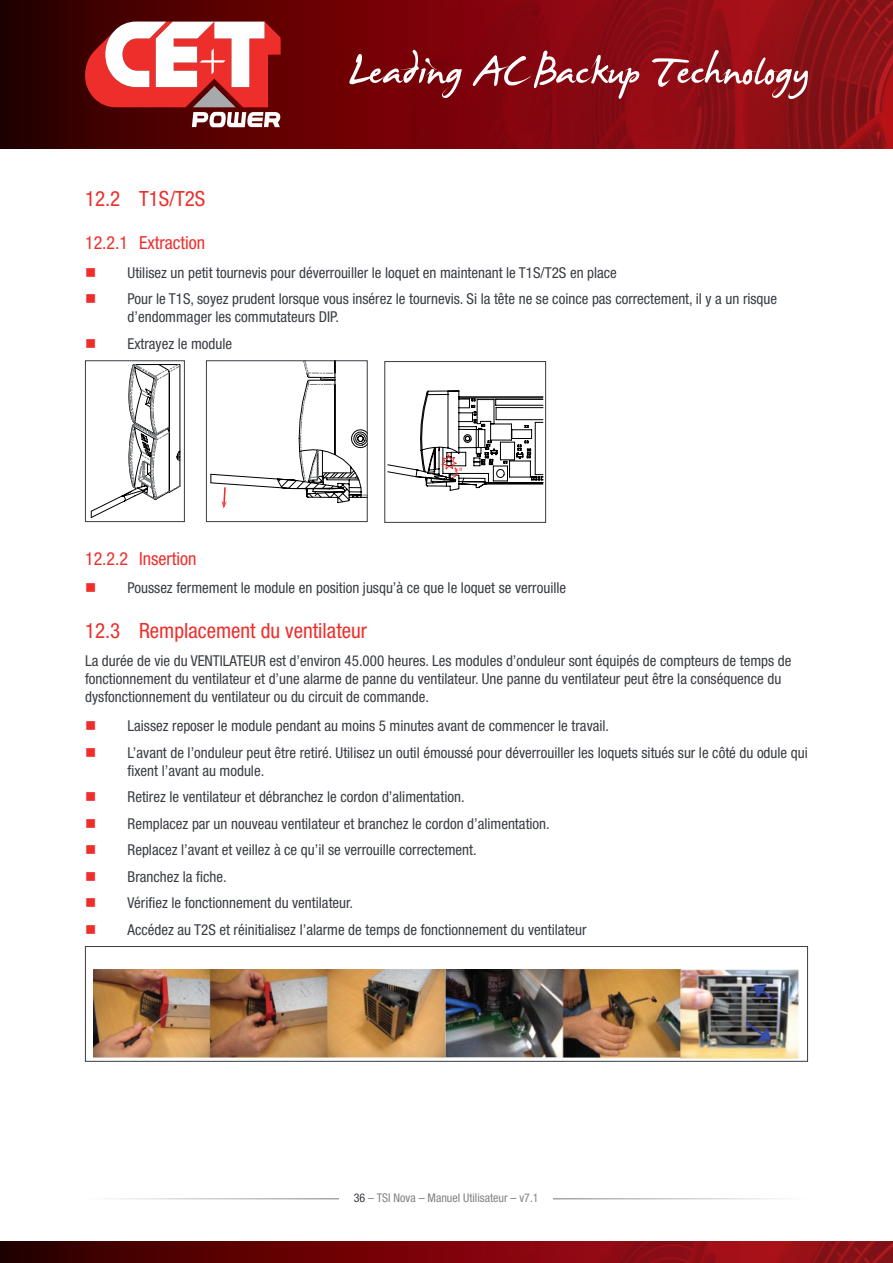
<style>
.page{position:relative;width:893px;height:1263px;background:#fff}
.page>*{position:absolute;margin:0;border:0;box-sizing:border-box;transform-origin:0 0}
.t1{font:condensed 21px "Helvetica Neue LT Std";color:#ee2e2b}
.t2{font:condensed 18px "Helvetica Neue LT Std";color:#ee2e2b}
.t3{font:condensed 15px/26.5px "Helvetica Neue LT Std";color:#393c43}
.t4{font:condensed 12px "Helvetica Neue LT Std";color:#808285}
.t5{font:700 4.95px "Myriad Pro";color:#ee2e2b}
.s1{color:#393c43}
</style>
<div class="page">
<svg style="left:91px;top:364px;width:90px;height:154px"></svg>
<div style="left:85px;top:360px;width:100px;height:162px;border:1px solid #393c43"></div>
<svg style="left:210px;top:362px;width:156px;height:146px"></svg>
<div style="left:206px;top:360px;width:162px;height:162px;border:1px solid #393c43"></div>
<img style="left:94px;top:969px;width:705px;height:91px">
<div style="left:85px;top:946px;width:723px;height:116px;border:1px solid #393c43"></div>
<svg style="left:387px;top:390px;width:156px;height:101px"></svg>
<div style="left:384px;top:361px;width:162px;height:162px;border:1px solid #393c43"></div>
<hr style="left:85px;top:1198px;width:723px;height:1px;background:#393c43">
<div style="left:340px;top:1187px;width:213px;height:21px;background:#fff"></div>
<svg style="left:0;top:0;width:402px;height:149px;background:#500001"></svg>
<img style="left:402px;top:0;width:491px;height:149px">
<svg style="left:0;top:1242px;width:402px;height:21px;background:#520000"></svg>
<img style="left:402px;top:1242px;width:491px;height:21px">
<svg style="left:349px;top:50px;width:113px;height:48px;background:#8e2c32"></svg>
<svg style="left:473px;top:50px;width:166px;height:49px;background:#99313a"></svg>
<svg style="left:652px;top:50px;width:156px;height:49px;background:#a3383e"></svg>
<svg style="left:85px;top:22px;width:196px;height:105px"></svg>
<h1 class="t1" style="left:85px;top:187px;width:122px">12.2 T1S/T2S</h1>
<p class="t2" style="left:85px;top:232px;width:121px">12.2.1 Extraction</p>
<p class="t3" style="left:128px;top:259px;width:651px">Utilisez un petit tournevis pour déverrouiller le loquet en maintenant le T1S/T2S en place<br>Pour le T1S, soyez prudent lorsque vous insérez le tournevis. Si la tête ne se coince pas correctement, il y a un risque</p>
<p class="t3" style="left:128px;top:304px;width:213px">d’endommager les commutateurs DIP.<br>Extrayez le module</p>
<p class="t5" style="left:459px;top:466px;width:4px">!!</p>
<p class="t2" style="left:85px;top:548px;width:113px">12.2.2 Insertion</p>
<p class="t3" style="left:128px;top:575px;width:440px">Poussez fermement le module en position jusqu’à ce que le loquet se verrouille</p>
<h1 class="t1" style="left:85px;top:618px;width:283px">12.3 Remplacement du ventilateur</h1>
<p class="t3" style="left:85px;top:652px;width:708px;line-height:18px">La durée de vie du VENTILATEUR est d’environ 45.000 heures. Les modules d’onduleur sont équipés de compteurs de temps de fonctionnement du ventilateur et d’une alarme de panne du ventilateur. Une panne du ventilateur peut être la conséquence du dysfonctionnement du ventilateur ou du circuit de commande.</p>
<p class="t3" style="left:128px;top:712px;width:682px">Laissez reposer le module pendant au moins 5 minutes avant de commencer le travail.<br>L’avant de l’onduleur peut être retiré. Utilisez un outil émoussé pour déverrouiller les loquets situés sur le côté du odule qui</p>
<p class="t3" style="left:128px;top:757px;width:460px">fixent l’avant au module.<br>Retirez le ventilateur et débranchez le cordon d’alimentation.<br>Remplacez par un nouveau ventilateur et branchez le cordon d’alimentation.<br>Replacez l’avant et veillez à ce qu’il se verrouille correctement.<br>Branchez la fiche.<br>Vérifiez le fonctionnement du ventilateur.<br>Accédez au T2S et réinitialisez l’alarme de temps de fonctionnement du ventilateur</p>
<p class="t4" style="left:354px;top:1190px;width:186px"><span class="s1">36</span> – TSI Nova – Manuel Utilisateur – v7.1</p>
</div>
